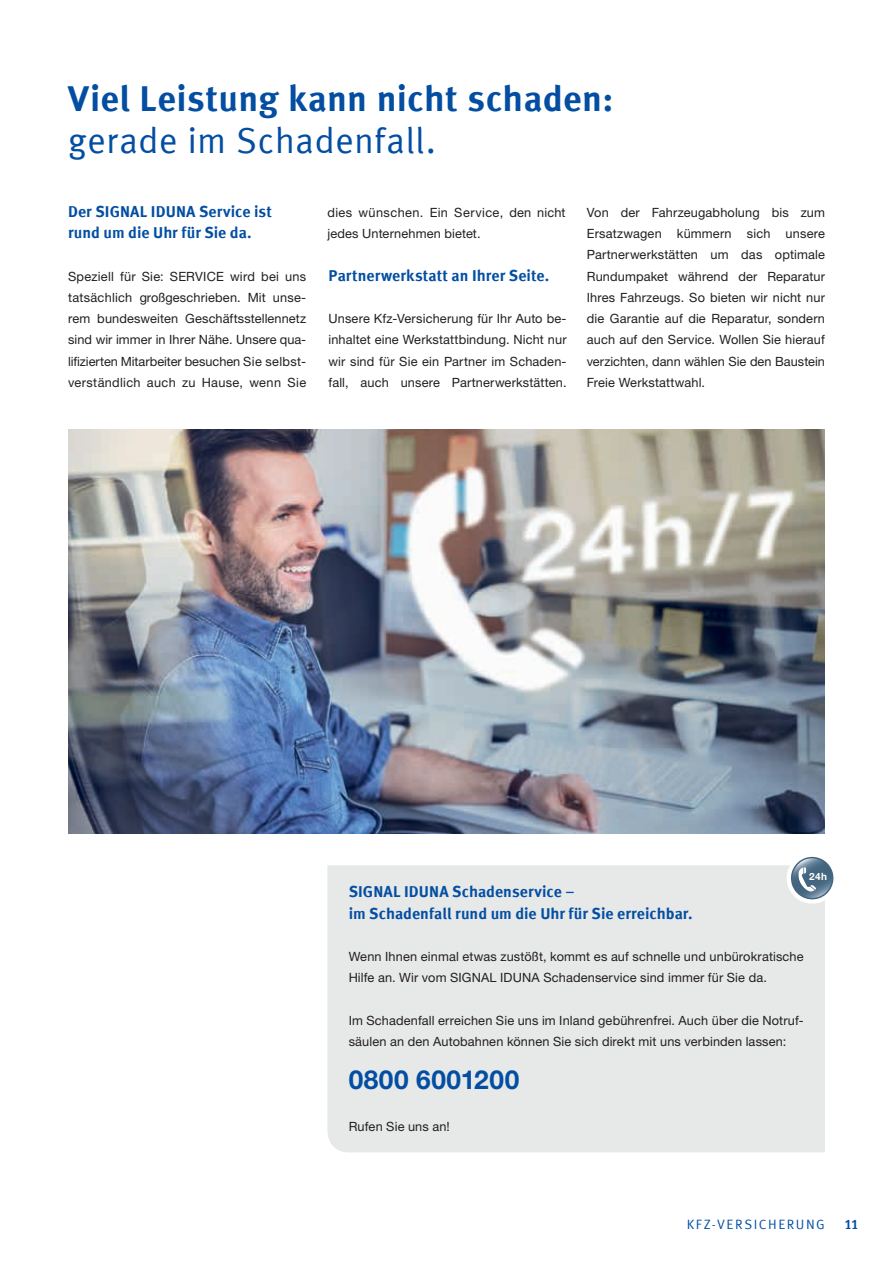
<style>
.page{position:relative;width:893px;height:1263px;background:#fff}
.page>*{position:absolute;margin:0;border:0;box-sizing:border-box;transform-origin:0 0}
.t1{font:700 36px "Meta Offc Pro";letter-spacing:.01em;color:#034ea2}
.t2{font:36px "Meta Offc Pro Norm";letter-spacing:.005em;color:#034ea2}
.t3{font:700 26.25px "Helvetica Neue LTW1 G";letter-spacing:.02em;color:#034ea2}
.t4{font:700 15.75px/21.3px "Meta Offc Pro";letter-spacing:.005em;color:#034ea2}
.t5{font:13.5px "Meta Offc Pro Norm";letter-spacing:.115em;color:#034ea2}
.t6{font:700 13.5px "Meta Offc Pro";color:#034ea2}
.t7{font:12.75px/21.3px "Helvetica Neue LTW1 G";letter-spacing:.01em;color:#231f20}
.t8{font:700 10.05px "Helvetica Neue LT";color:#fff}
</style>
<div class="page">
<img style="left:68px;top:429px;width:757px;height:404px">
<div style="left:327px;top:865px;width:498px;height:287px;background:#e7e8e8"></div>
<div style="left:787px;top:853px;width:51px;height:51px;background:#fff;border-radius:50%"></div>
<svg style="left:788px;top:857px;width:46px;height:42px"></svg>
<h1 class="t1" style="left:68px;top:70px;width:547px">Viel Leistung kann nicht schaden:</h1>
<h1 class="t2" style="left:68px;top:113px;width:369px">gerade im Schadenfall.</h1>
<p class="t4" style="left:68px;top:200px;width:205px">Der SIGNAL IDUNA Service ist rund um die Uhr für Sie da.</p>
<p class="t7" style="left:68px;top:265px;width:240px;text-align:justify">Speziell für Sie: SERVICE wird bei uns tatsächlich großgeschrieben. Mit unse&shy;rem bundesweiten Geschäftsstellennetz sind wir immer in Ihrer Nähe. Unsere qua&shy;lifizierten Mitarbeiter besuchen Sie selbst&shy;verständlich auch zu Hause, wenn Sie</p>
<p class="t7" style="left:327px;top:202px;width:240px">dies wünschen. Ein Service, den nicht jedes Unternehmen bietet.</p>
<p class="t4" style="left:328px;top:264px;width:222px">Partnerwerkstatt an Ihrer Seite.</p>
<p class="t7" style="left:328px;top:308px;width:240px;text-align:justify">Unsere Kfz-Versicherung für Ihr Auto be&shy;inhaltet eine Werkstattbindung. Nicht nur wir sind für Sie ein Partner im Schaden&shy;fall, auch unsere Partnerwerkstätten.</p>
<p class="t7" style="left:587px;top:202px;width:240px;text-align:justify">Von der Fahrzeugabholung bis zum Ersatzwagen kümmern sich unsere Partnerwerkstätten um das optimale Rundumpaket während der Reparatur Ihres Fahrzeugs. So bieten wir nicht nur die Garantie auf die Reparatur, sondern auch auf den Service. Wollen Sie hierauf verzichten, dann wählen Sie den Baustein Freie Werkstattwahl.</p>
<p class="t8" style="left:809px;top:870px;width:19px">24h</p>
<p class="t4" style="left:349px;top:880px;width:345px">SIGNAL IDUNA Schadenservice –<br>im Schadenfall rund um die Uhr für Sie erreichbar.</p>
<p class="t7" style="left:349px;top:946px;width:456px">Wenn Ihnen einmal etwas zustößt, kommt es auf schnelle und unbürokratische<br>Hilfe an. Wir vom SIGNAL IDUNA Schadenservice sind immer für Sie da.</p>
<p class="t7" style="left:349px;top:1009px;width:456px">Im Schadenfall erreichen Sie uns im Inland gebührenfrei. Auch über die Notruf&shy;säulen an den Autobahnen können Sie sich direkt mit uns verbinden lassen:</p>
<h2 class="t3" style="left:349px;top:1063px;width:172px">0800 6001200</h2>
<p class="t7" style="left:349px;top:1116px;width:103px">Rufen Sie uns an!</p>
<p class="t5" style="left:687px;top:1214px;width:140px">KFZ-VERSICHERUNG</p>
<p class="t6" style="left:844px;top:1214px;width:16px">11</p>
</div>
